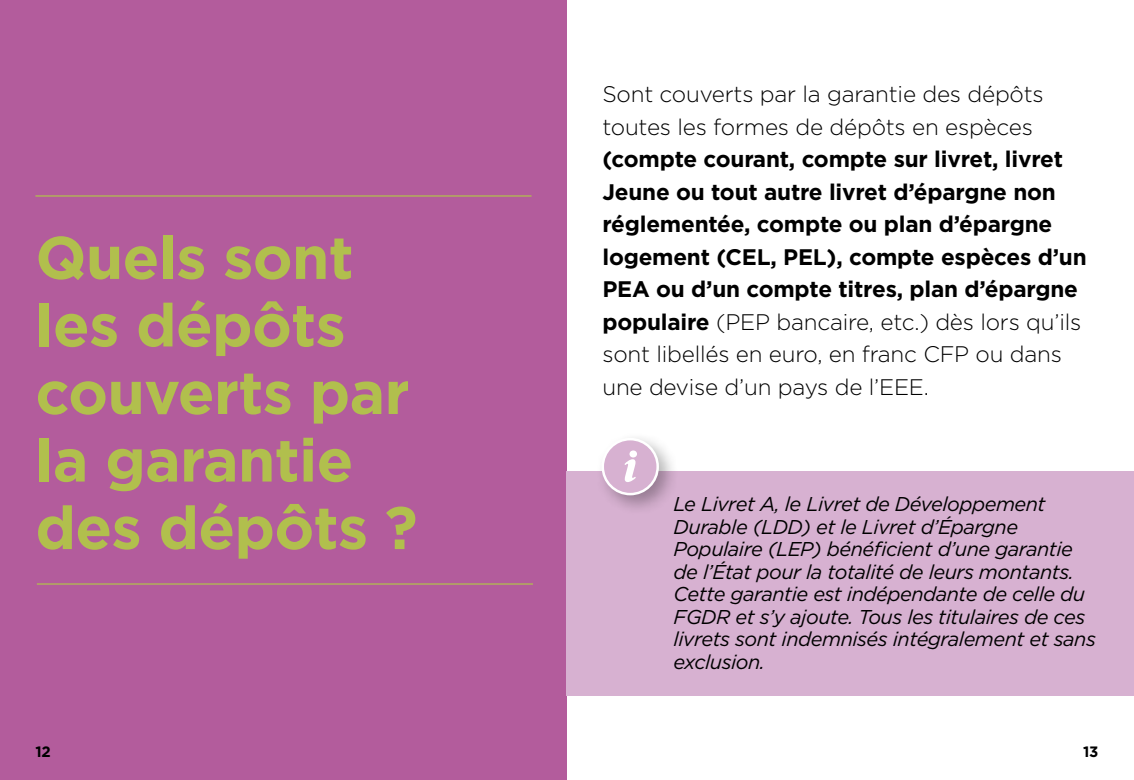
<style>
.page{position:relative;width:1134px;height:780px;background:#fff}
.page>*{position:absolute;margin:0;border:0;box-sizing:border-box;transform-origin:0 0}
.H1_-_chapitres{font:700 60px/67.5px "Gotham";letter-spacing:-.01em;color:#b1bf4d}
.Textes_puces{font:700 22.5px/32.5px "Gotham";letter-spacing:-.01em;color:#000}
.info_texte{font:italic 20px/22.5px "Gotham";letter-spacing:-.025em;color:#000}
.t1{font:700 15px "Gotham";color:#000}
.s1{font-weight:300}
</style>
<div class="page">
<div style="left:0;top:0;width:567px;height:780px;background:#b35c9c"></div>
<hr style="left:35px;top:195px;width:496px;height:1px;background:#b1bf4d">
<hr style="left:37px;top:583px;width:496px;height:1px;background:#b1bf4d">
<div style="left:567px;top:471px;width:567px;height:224px;background:#d7b1d1"></div>
<div style="left:595px;top:431px;width:85px;height:85px;background:#000;opacity:.3"></div>
<div style="left:603px;top:439px;width:55px;height:55px;background:#d7b1d1;border-radius:50%"></div>
<div style="left:601px;top:438px;width:58px;height:57px;border:2px solid #fff;border-radius:50%"></div>
<svg style="left:624px;top:450px;width:13px;height:32px"></svg>
<h1 class="H1_-_chapitres" style="left:35px;top:223px;width:384px">Quels sont les dépôts couverts par la garantie des dépôts ?</h1>
<p class="Textes_puces" style="left:602px;top:78px;width:486px"><span class="s1">Sont couverts par la garantie des dépôts toutes les formes de dépôts en espèces </span>(compte courant, compte sur livret, livret Jeune ou tout autre livret d’épargne non réglementée, compte ou plan d’épargne logement (CEL, PEL), compte espèces d’un PEA ou d’un compte titres, plan d’épargne populaire <span class="s1">(PEP bancaire, etc.) dès lors qu’ils sont libellés en euro, en franc CFP ou dans une devise d’un pays de l’EEE.</span></p>
<p class="info_texte" style="left:674px;top:492px;width:424px">Le Livret A, le Livret de Développement Durable (LDD) et le Livret d’Épargne Populaire (LEP) bénéficient d’une garantie de l’État pour la totalité de leurs montants.<br>Cette garantie est indépendante de celle du FGDR et s’y ajoute. Tous les titulaires de ces livrets sont indemnisés intégralement et sans exclusion.</p>
<p class="t1" style="left:35px;top:741px;width:17px">12</p>
<p class="t1" style="left:1083px;top:741px;width:17px">13</p>
</div>
